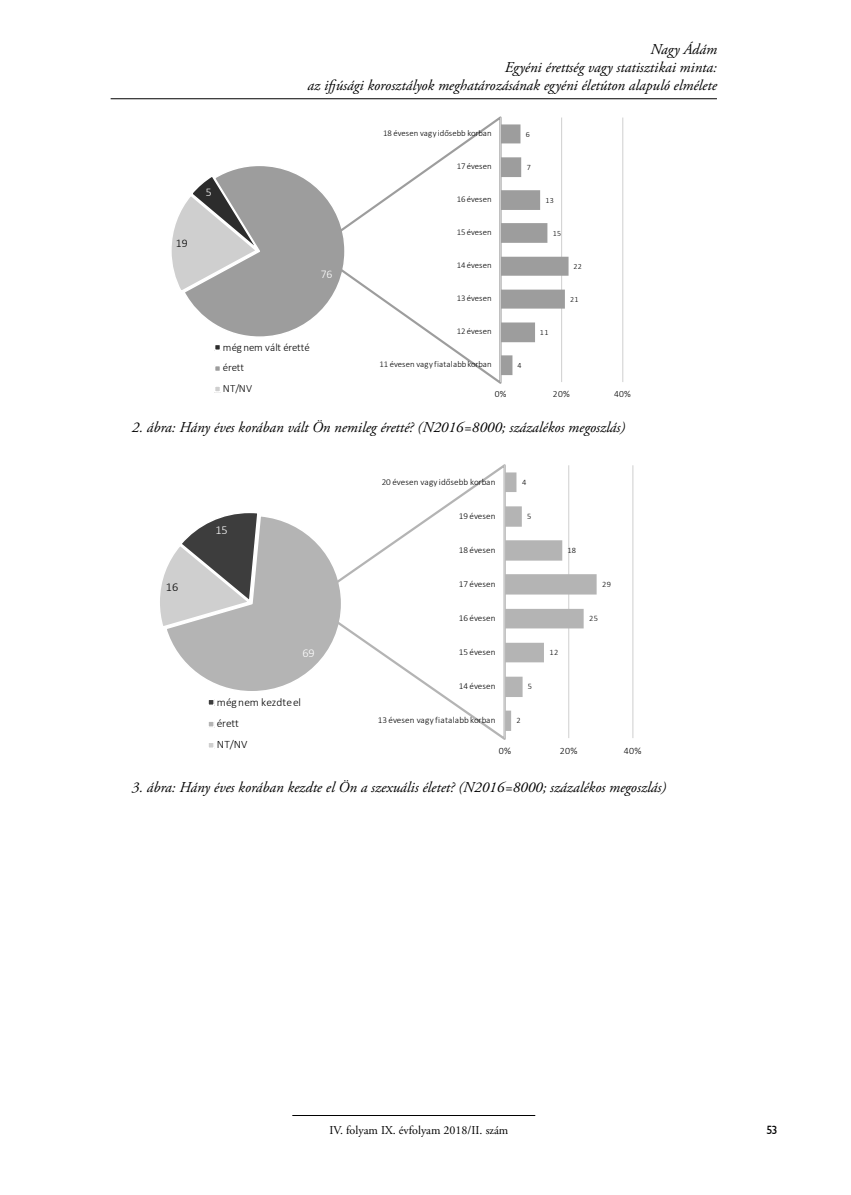
<style>
.page{position:relative;width:851px;height:1195px;background:#fff}
.page>*{position:absolute;margin:0;border:0;box-sizing:border-box;transform-origin:0 0}
.t1{font:italic 15px/18px "Adobe Garamond Pro";color:#000;text-align:right}
.t2{font:12px "Adobe Garamond Pro";color:#000}
.t3{font:300 12px "Calibri";color:#fff}
.t4{font:12px "Humanist 521 PFL";color:#000}
.t5{font:300 12px "Calibri";color:#000}
.t6{font:300 11.7px "Calibri";color:#fff}
.t7{font:300 11.7px "Calibri";color:#000}
.t8{font:300 11.25px/21.1px "Calibri";letter-spacing:.005em;color:#000}
.t9{font:300 10.95px/20.5px "Calibri";letter-spacing:-.01em;color:#000}
.t10{font:300 9.75px "Calibri";color:#000}
.t11{font:300 9.45px "Calibri";color:#000}
.t12{font:300 9px "Calibri";letter-spacing:.005em;color:#000}
.t13{font:300 8.7px "Calibri";letter-spacing:.005em;color:#000}
.t14{font:300 8.25px "Calibri";letter-spacing:.04em;color:#000}
.t15{font:300 8.1px "Calibri";letter-spacing:.04em;color:#000}
</style>
<div class="page">
<hr style="left:292px;top:1115px;width:243px;height:1px;background:#000">
<hr style="left:111px;top:98px;width:605px;height:1px;background:#000">
<svg style="left:171px;top:166px;width:138px;height:171px"></svg>
<div style="left:214px;top:344px;width:7px;height:7px;background:#2c2c2c"></div>
<div style="left:214px;top:344px;width:7px;height:7px;border:1px solid #fff"></div>
<div style="left:214px;top:366px;width:7px;height:6px;background:#9d9d9d"></div>
<div style="left:214px;top:365px;width:7px;height:7px;border:1px solid #fff"></div>
<div style="left:214px;top:386px;width:7px;height:7px;background:#cfcfcf"></div>
<div style="left:214px;top:385px;width:7px;height:8px;border:1px solid #fff"></div>
<svg style="left:309px;top:116px;width:194px;height:268px"></svg>
<hr style="left:561px;top:118px;width:1px;height:264px;background:#cfcfcf">
<hr style="left:622px;top:118px;width:1px;height:264px;background:#cfcfcf">
<svg style="left:501px;top:124px;width:67px;height:251px"></svg>
<hr style="left:500px;top:118px;width:1px;height:264px;background:#cfcfcf">
<svg style="left:160px;top:513px;width:144px;height:178px"></svg>
<div style="left:208px;top:699px;width:7px;height:7px;background:#3d3d3d"></div>
<div style="left:207px;top:698px;width:8px;height:8px;border:2px solid #fff"></div>
<div style="left:208px;top:721px;width:7px;height:7px;background:#b4b4b4"></div>
<div style="left:207px;top:720px;width:8px;height:8px;border:2px solid #fff"></div>
<div style="left:208px;top:742px;width:7px;height:7px;background:#cfcfcf"></div>
<div style="left:207px;top:741px;width:8px;height:8px;border:2px solid #fff"></div>
<svg style="left:304px;top:464px;width:202px;height:276px"></svg>
<hr style="left:568px;top:465px;width:1px;height:273px;background:#cfcfcf">
<hr style="left:632px;top:465px;width:1px;height:273px;background:#cfcfcf">
<svg style="left:505px;top:472px;width:91px;height:259px"></svg>
<hr style="left:504px;top:465px;width:1px;height:273px;background:#cfcfcf">
<p class="t1" style="left:307px;top:42px;width:411px">Nagy Ádám<br>Egyéni érettség vagy statisztikai minta:<br>az ifjúsági korosztályok meghatározásának egyéni életúton alapuló elmélete</p>
<p class="t7" style="left:176px;top:238px;width:13px">19</p>
<p class="t6" style="left:206px;top:187px;width:7px">5</p>
<p class="t6" style="left:321px;top:270px;width:13px">76</p>
<p class="t9" style="left:223px;top:338px;width:88px">még nem vált éretté érett<br>NT/NV</p>
<p class="t13" style="left:383px;top:130px;width:110px">18 évesen vagy idősebb korban</p>
<p class="t15" style="left:525px;top:130px;width:6px">6</p>
<p class="t13" style="left:456px;top:163px;width:37px">17 évesen</p>
<p class="t15" style="left:526px;top:163px;width:6px">7</p>
<p class="t13" style="left:456px;top:196px;width:37px">16 évesen</p>
<p class="t15" style="left:545px;top:197px;width:10px">13</p>
<p class="t13" style="left:456px;top:229px;width:37px">15 évesen</p>
<p class="t15" style="left:552px;top:230px;width:10px">15</p>
<p class="t13" style="left:456px;top:262px;width:37px">14 évesen</p>
<p class="t15" style="left:573px;top:263px;width:10px">22</p>
<p class="t13" style="left:456px;top:295px;width:37px">13 évesen</p>
<p class="t15" style="left:570px;top:296px;width:10px">21</p>
<p class="t13" style="left:456px;top:328px;width:37px">12 évesen</p>
<p class="t15" style="left:540px;top:329px;width:10px">11</p>
<p class="t13" style="left:379px;top:361px;width:114px">11 évesen vagy fiatalabb korban</p>
<p class="t15" style="left:517px;top:362px;width:6px">4</p>
<p class="t11" style="left:494px;top:390px;width:13px">0%</p>
<p class="t11" style="left:553px;top:390px;width:18px">20%</p>
<p class="t11" style="left:614px;top:390px;width:18px">40%</p>
<p class="t1" style="left:132px;top:420px;width:495px">2. ábra: Hány éves korában vált Ön nemileg éretté? (N2016=8000; százalékos megoszlás)</p>
<p class="t5" style="left:166px;top:581px;width:14px">16</p>
<p class="t3" style="left:215px;top:525px;width:14px">15</p>
<p class="t3" style="left:302px;top:648px;width:14px">69</p>
<p class="t8" style="left:217px;top:692px;width:86px">még nem kezdte el érett<br>NT/NV</p>
<p class="t12" style="left:381px;top:478px;width:115px">20 évesen vagy idősebb korban</p>
<p class="t14" style="left:522px;top:479px;width:6px">4</p>
<p class="t12" style="left:458px;top:512px;width:38px">19 évesen</p>
<p class="t14" style="left:527px;top:513px;width:6px">5</p>
<p class="t12" style="left:458px;top:546px;width:38px">18 évesen</p>
<p class="t14" style="left:567px;top:547px;width:10px">18</p>
<p class="t12" style="left:458px;top:580px;width:38px">17 évesen</p>
<p class="t14" style="left:602px;top:581px;width:10px">29</p>
<p class="t12" style="left:458px;top:614px;width:38px">16 évesen</p>
<p class="t14" style="left:589px;top:615px;width:10px">25</p>
<p class="t12" style="left:458px;top:648px;width:38px">15 évesen</p>
<p class="t14" style="left:549px;top:649px;width:10px">12</p>
<p class="t12" style="left:458px;top:682px;width:38px">14 évesen</p>
<p class="t14" style="left:528px;top:683px;width:6px">5</p>
<p class="t12" style="left:378px;top:716px;width:119px">13 évesen vagy fiatalabb korban</p>
<p class="t14" style="left:516px;top:717px;width:6px">2</p>
<p class="t10" style="left:498px;top:747px;width:14px">0%</p>
<p class="t10" style="left:559px;top:747px;width:19px">20%</p>
<p class="t10" style="left:623px;top:747px;width:19px">40%</p>
<p class="t1" style="left:132px;top:780px;width:535px">3. ábra: Hány éves korában kezdte el Ön a szexuális életet? (N2016=8000; százalékos megoszlás)</p>
<p class="t2" style="left:329px;top:1125px;width:180px">IV. folyam IX. évfolyam 2018/II. szám</p>
<p class="t4" style="left:766px;top:1123px;width:13px">53</p>
</div>
